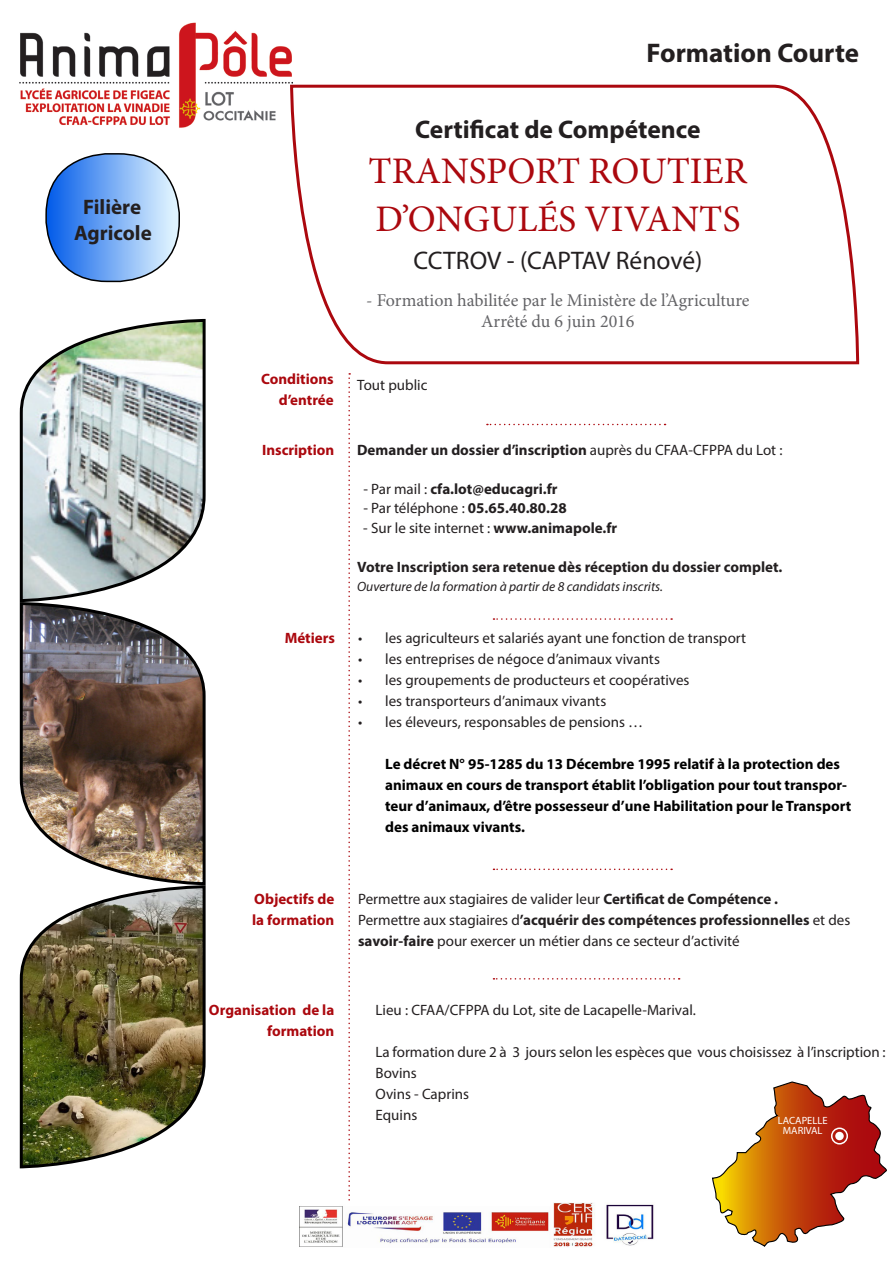
<style>
.page{position:relative;width:893px;height:1263px;background:#fff}
.page>*{position:absolute;margin:0;border:0;box-sizing:border-box;transform-origin:0 0}
.t1{font:37.5px "Minion Pro";color:#ab080e}
.t2{font:700 27px "Myriad Pro";color:#231f20}
.t3{font:700 25.5px "Myriad Pro";color:#231f20}
.t4{font:25.5px "Myriad Pro";color:#231f20}
.t5{font:700 21px/25.2px "Myriad Pro";color:#231f20;text-align:center}
.t6{font:18px "Minion Pro";color:#636366}
.t7{font:15px/21px "Myriad Pro";color:#231f20}
.t8{font:700 15px/21px "Myriad Pro";color:#000}
.t9{font:700 15px "Myriad Pro";color:#231f20}
.t10{font:700 15px "Myriad Pro";color:#ab080e}
.t11{font:italic 13.5px "Myriad Pro";color:#231f20}
.t12{font:10.5px "Myriad Pro";color:#fff}
.s1{font-weight:400}
.s2{font-weight:700}
</style>
<div class="page">
<svg style="left:348px;top:373px;width:2px;height:828px"></svg>
<img style="left:20px;top:23px;width:273px;height:105px">
<img style="left:299px;top:1202px;width:355px;height:45px">
<svg style="left:289px;top:83px;width:571px;height:282px"></svg>
<svg style="left:712px;top:1081px;width:175px;height:166px"></svg>
<div style="left:835px;top:1132px;width:9px;height:8px;background:#fff;border-radius:50%"></div>
<div style="left:831px;top:1127px;width:17px;height:17px;border:2px solid #fff;border-radius:50%"></div>
<svg style="left:487px;top:424px;width:179px;height:1px"></svg>
<svg style="left:493px;top:618px;width:179px;height:2px"></svg>
<svg style="left:493px;top:868px;width:179px;height:2px"></svg>
<svg style="left:493px;top:978px;width:187px;height:1px"></svg>
<img style="left:19px;top:604px;width:187px;height:280px">
<img style="left:19px;top:318px;width:187px;height:286px">
<img style="left:19px;top:884px;width:187px;height:285px">
<svg style="left:46px;top:154px;width:133px;height:127px"></svg>
<div style="left:45px;top:153px;width:135px;height:129px;border:2px solid #000;border-radius:61px"></div>
<p class="t5" style="left:74px;top:194px;width:79px">Filière<br>Agricole</p>
<p class="t2" style="left:647px;top:35px;width:214px">Formation Courte</p>
<p class="t10" style="left:261px;top:370px;width:74px">Conditions</p>
<p class="t10" style="left:279px;top:391px;width:57px">d’entrée</p>
<p class="t10" style="left:262px;top:440px;width:74px">Inscription</p>
<p class="t10" style="left:285px;top:628px;width:52px">Métiers</p>
<p class="t3" style="left:415px;top:112px;width:287px">Certificat de Compétence</p>
<p class="t1" style="left:369px;top:145px;width:380px">TRANSPORT ROUTIER</p>
<p class="t1" style="left:375px;top:194px;width:367px">D’ONGULÉS VIVANTS</p>
<p class="t4" style="left:413px;top:245px;width:290px">CCTROV - (CAPTAV Rénové)</p>
<p class="t6" style="left:366px;top:288px;width:385px">- Formation habilitée par le Ministère de l’Agriculture</p>
<p class="t6" style="left:481px;top:310px;width:155px">Arrêté du 6 juin 2016</p>
<p class="t7" style="left:357px;top:374px;width:72px">Tout public</p>
<p class="t9" style="left:357px;top:440px;width:427px">Demander un dossier d’inscription <span class="s1">auprès du CFAA-CFPPA du Lot :</span></p>
<p class="t9" style="left:363px;top:479px;width:196px"><span class="s1">- Par mail :</span> cfa.lot@educagri.fr</p>
<p class="t7" style="left:363px;top:497px;width:205px">- Par téléphone : <span class="s2">05.65.40.80.28</span></p>
<p class="t7" style="left:363px;top:517px;width:255px">- Sur le site internet : <span class="s2">www.animapole.fr</span></p>
<p class="t9" style="left:357px;top:557px;width:427px">Votre Inscription sera retenue dès réception du dossier complet.</p>
<p class="t11" style="left:357px;top:578px;width:307px">Ouverture de la formation à partir de 8 candidats inscrits.</p>
<p class="t7" style="left:358px;top:627px;width:390px">• les agriculteurs et salariés ayant une fonction de transport</p>
<p class="t7" style="left:358px;top:648px;width:303px">• les entreprises de négoce d’animaux vivants</p>
<p class="t7" style="left:358px;top:669px;width:333px">• les groupements de producteurs et coopératives</p>
<p class="t7" style="left:358px;top:690px;width:250px">• les transporteurs d’animaux vivants</p>
<p class="t7" style="left:358px;top:711px;width:287px">• les éleveurs, responsables de pensions …</p>
<p class="t8" style="left:385px;top:753px;width:468px">Le décret N° 95-1285 du 13 Décembre 1995 relatif à la protection des animaux en cours de transport établit l’obligation pour tout transpor&shy;teur d’animaux, d’être possesseur d’une Habilitation pour le Transport des animaux vivants.</p>
<p class="t10" style="left:254px;top:889px;width:82px">Objectifs de</p>
<p class="t10" style="left:252px;top:910px;width:84px">la formation</p>
<p class="t10" style="left:209px;top:1001px;width:127px">Organisation de la</p>
<p class="t10" style="left:267px;top:1022px;width:69px">formation</p>
<p class="t7" style="left:358px;top:888px;width:494px">Permettre aux stagiaires de valider leur <span class="s2">Certificat de Compétence .<br></span>Permettre aux stagiaires d<span class="s2">’acquérir des compétences professionnelles</span> et des <span class="s2">savoir-faire</span> pour exercer un métier dans ce secteur d’activité</p>
<p class="t7" style="left:376px;top:1000px;width:322px">Lieu : CFAA/CFPPA du Lot, site de Lacapelle-Marival.</p>
<p class="t7" style="left:376px;top:1042px;width:512px">La formation dure 2 à 3 jours selon les espèces que vous choisissez à l’inscription :</p>
<p class="t7" style="left:376px;top:1063px;width:43px">Bovins</p>
<p class="t7" style="left:376px;top:1084px;width:95px">Ovins - Caprins</p>
<p class="t7" style="left:376px;top:1105px;width:43px">Equins</p>
<p class="t12" style="left:778px;top:1113px;width:51px">LACAPELLE</p>
<p class="t12" style="left:783px;top:1124px;width:41px">MARIVAL</p>
</div>
